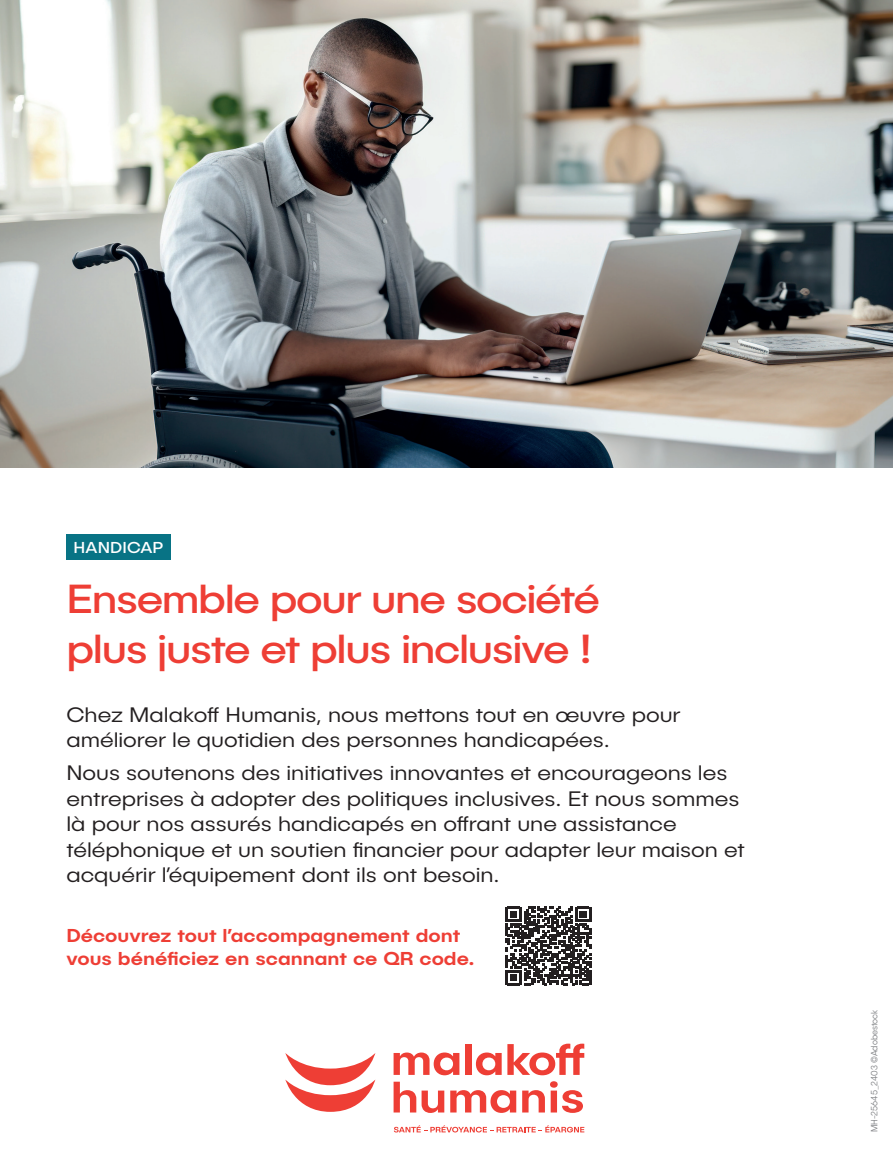
<style>
.page{position:relative;width:893px;height:1149px;background:#fff}
.page>*{position:absolute;margin:0;border:0;box-sizing:border-box;transform-origin:0 0}
.t1{font:40.95px/49.2px "Publica Sans";letter-spacing:-.03em;color:#ee3e35;scale:1.1 1}
.t2{font:300 21.15px/25.3px "Publica Sans";color:#231f20;scale:1.1 1}
.t3{font:500 18.75px/22.5px "Publica Sans";color:#ee3e35;scale:1.1 1}
.t4{font:16.05px "Publica Sans";letter-spacing:.01em;color:#fff;scale:1.1 1}
.t5{font:300 9.3px "Publica Sans";color:#808285;scale:.91 1}
</style>
<div class="page">
<svg style="left:394px;top:1052px;width:65px;height:22px"></svg>
<div style="left:465px;top:1043px;width:6px;height:31px;background:#ee3e35"></div>
<svg style="left:476px;top:1043px;width:108px;height:31px"></svg>
<svg style="left:394px;top:1081px;width:22px;height:31px"></svg>
<svg style="left:422px;top:1090px;width:22px;height:22px"></svg>
<svg style="left:450px;top:1090px;width:66px;height:22px"></svg>
<svg style="left:522px;top:1081px;width:61px;height:31px"></svg>
<svg style="left:285px;top:1053px;width:90px;height:58px"></svg>
<svg style="left:394px;top:1125px;width:190px;height:7px"></svg>
<div style="left:66px;top:533px;width:105px;height:26px;background:#087385"></div>
<img style="left:0;top:0;width:893px;height:467px">
<svg style="left:505px;top:906px;width:86px;height:78px"></svg>
<p class="t4" style="left:74px;top:537px;width:83px">HANDICAP</p>
<h1 class="t1" style="left:66px;top:573px;width:487px">Ensemble pour une société plus juste et plus inclusive !</h1>
<p class="t2" style="left:66px;top:700px;width:560px">Chez Malakoff Humanis, nous mettons tout en œuvre pour améliorer le quotidien des personnes handicapées.</p>
<p class="t2" style="left:66px;top:759px;width:618px">Nous soutenons des initiatives innovantes et encourageons les entreprises à adopter des politiques inclusives. Et nous sommes là pour nos assurés handicapés en offrant une assistance téléphonique et un soutien financier pour adapter leur maison et acquérir l’équipement dont ils ont besoin.</p>
<p class="t3" style="left:66px;top:923px;width:373px">Découvrez tout l’accompagnement dont vous bénéficiez en scannant ce QR code.</p>
<p class="t5" style="left:868px;top:1132px;width:136px;rotate:-90deg">MH-25645_2403 ©Adobestock</p>
</div>
